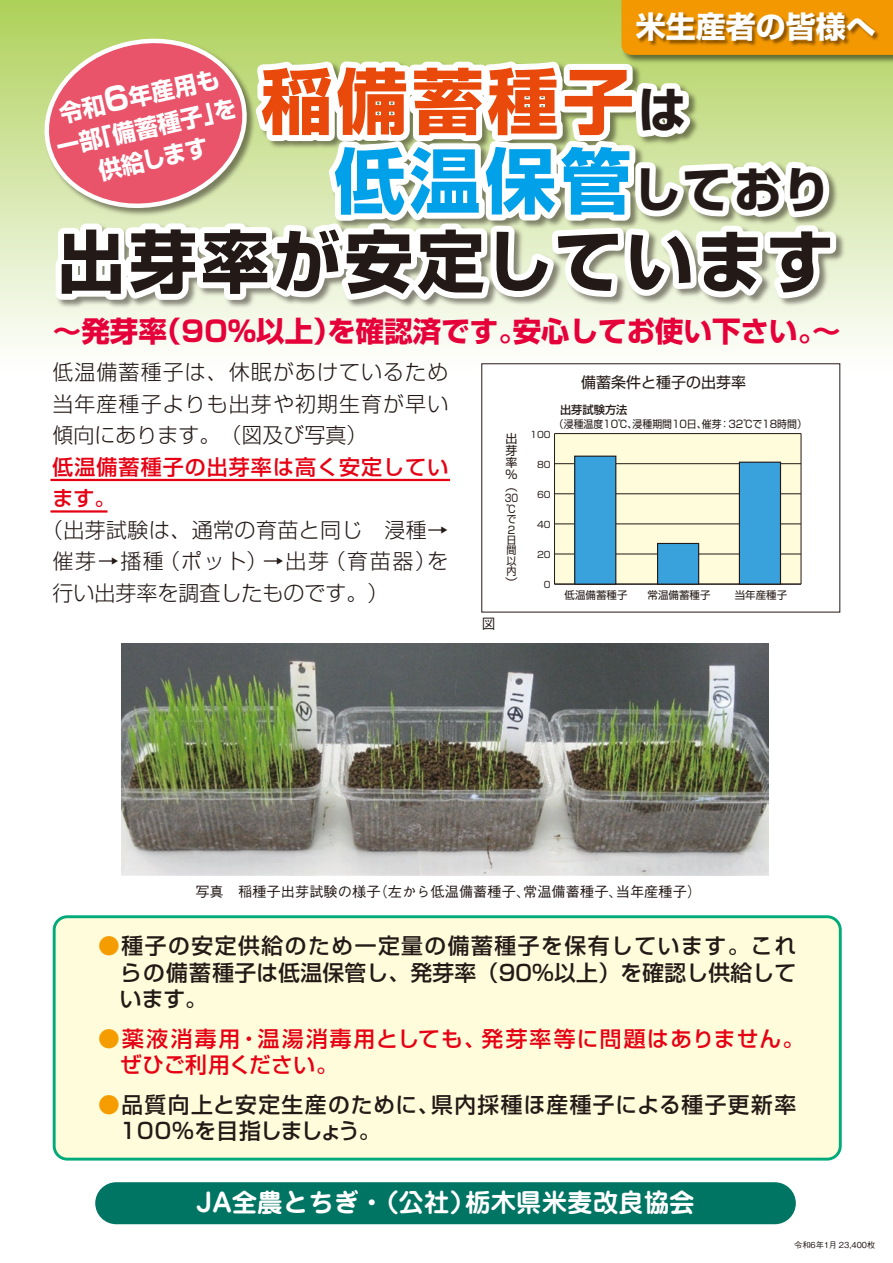
<style>
.page{position:relative;width:893px;height:1263px;background:#fff}
.page>*{position:absolute;margin:0;border:0;box-sizing:border-box;transform-origin:0 0}
.t1{font:700 71.1px/79.5px "Shin Go Pr 6";letter-spacing:.06em;color:#e9490a}
.t2{font:700 67.8px "Shin Go Pr 6";letter-spacing:.06em;color:#231916}
.t3{font:700 30px "Shin Go Pr 6";color:#fff}
.t4{font:700 28.5px "Shin Go Pr 6";color:#e60039}
.t5{font:700 25.5px "Jun 501 Pro";color:#fff}
.t6{font:700 23.7px/32.5px "Shin Go Pr 6";color:#fff}
.t7{font:500 21.75px/27px "Shin Go Pr 6";letter-spacing:.05em;color:#231916;text-align:justify}
.t8{font:500 21.75px/27px "Shin Go Pr 6";letter-spacing:.055em;color:#e60013}
.t9{font:500 21.75px/27px "Shin Go Pr 6";letter-spacing:.015em;color:#231916}
.t10{font:500 21.75px "Shin Go Pr 6";letter-spacing:.07em;color:#231916}
.t11{font:300 21px/31.5px "Shin Go Pr 6";letter-spacing:.05em;color:#231916;text-align:justify}
.t12{font:300 21px/31.5px "Shin Go Pr 6";letter-spacing:.02em;color:#231916;text-align:right}
.t13{font:500 21px/31.5px "Shin Go Pr 6";letter-spacing:.05em;color:#e60013}
.t14{font:300 21px/31.5px "Shin Go Pr 6";color:#231916}
.t15{font:15px "Shin Go Pr 6";color:#231916}
.t16{font:500 14.25px "Gothic BBB Pr 6";color:#231916}
.t17{font:500 14.25px "Gothic BBB Pr 6";color:#231916;scale:.96 1}
.t18{font:12px/12px "Shin Go Pr 6";color:#231916;text-align:justify}
.t19{font:500 11.25px "Shin Go Pr 6";color:#231916}
.t20{font:10.5px "Shin Go Pr 6";color:#231916;scale:.94 1}
.t21{font:10.5px "Shin Go Pr 6";color:#231916}
.t22{font:10.5px/10.5px "Shin Go Pr 6";color:#231916;text-align:justify;scale:.96 1}
.t23{font:10.5px "Shin Go Pr 6";color:#231916;scale:.85 1}
.t24{font:9px "Shin Go Pr 6";color:#231916}
.t25{font:500 8.25px "Gothic BBB Pr 6";color:#231916}
.s1{font-size:48.45px;color:#231916}
.s2{color:#00a1e9}
.s3{color:#f49c00}
</style>
<div class="page">
<div style="left:0;top:0;width:893px;height:377px;background:linear-gradient(to bottom,#aed05a,#fff)"></div>
<div style="left:482px;top:364px;width:358px;height:248px;background:#fff"></div>
<div style="left:554px;top:434px;width:247px;height:150px;background:#fffcdb"></div>
<img style="left:122px;top:644px;width:646px;height:231px">
<div style="left:95px;top:1182px;width:701px;height:42px;background:#007564;border-radius:21px"></div>
<div style="left:54px;top:917px;width:786px;height:242px;background:#fffcdb;border-radius:13px"></div>
<div style="left:53px;top:915px;width:789px;height:245px;border:3px solid #00aa7b;border-radius:13px"></div>
<hr style="left:801px;top:433px;width:1px;height:151px;background:#231916">
<hr style="left:554px;top:434px;width:1px;height:150px;background:#231916">
<hr style="left:554px;top:584px;width:247px;height:1px;background:#231916">
<hr style="left:554px;top:554px;width:247px;height:1px;background:#231916">
<hr style="left:554px;top:524px;width:247px;height:1px;background:#231916">
<hr style="left:554px;top:493px;width:247px;height:1px;background:#231916">
<hr style="left:554px;top:463px;width:247px;height:1px;background:#231916">
<hr style="left:554px;top:433px;width:247px;height:1px;background:#231916">
<div style="left:739px;top:462px;width:41px;height:122px;background:#39a1db"></div>
<div style="left:739px;top:462px;width:42px;height:123px;border:1px solid #231916"></div>
<div style="left:575px;top:456px;width:41px;height:128px;background:#39a1db"></div>
<div style="left:574px;top:456px;width:42px;height:129px;border:1px solid #231916"></div>
<div style="left:658px;top:543px;width:41px;height:41px;background:#39a1db"></div>
<div style="left:657px;top:543px;width:42px;height:42px;border:1px solid #231916"></div>
<hr style="left:50px;top:479px;width:400px;height:2px;background:#e60013">
<hr style="left:50px;top:510px;width:57px;height:3px;background:#e60013">
<div style="left:49px;top:311px;width:802px;height:19px;background:#f4f9ea"></div>
<svg style="left:30px;top:0;width:863px;height:311px"></svg>
<h3 class="t3" style="left:636px;top:3px;width:241px">米生産者の皆様へ</h3>
<h1 class="t1" style="left:334px;top:60px;width:498px;text-indent:-73px">稲備蓄種子<span class="s1">は<br></span><span class="s2">低温保管</span><span class="s1">しており</span></h1>
<h2 class="t2" style="left:57px;top:208px;width:778px">出芽率が安定しています</h2>
<p class="t6" style="left:125px;top:83px;width:93px;rotate:-13deg">年産用も</p>
<p class="t6" style="left:80px;top:93px;width:151px;text-indent:-24px;rotate:-13deg">令和<br>「備蓄種子を」</p>
<p class="t6" style="left:88px;top:123px;width:113px;text-indent:-36px;rotate:-13deg">一部<br>供給します</p>
<h3 class="t4" style="left:53px;top:309px;width:115px">～発芽率</h3>
<p class="t11" style="left:52px;top:355px;width:397px">低温備蓄種子は、休眠があけているため当年産種子よりも出芽や初期生育が早い傾向にあります。（図及び写真(</p>
<p class="t13" style="left:52px;top:450px;width:397px">低温備蓄種子の出芽率は高く安定しています。</p>
<p class="t12" style="left:42px;top:512px;width:408px">（出芽試験は、通常の育苗と同じ　浸種→（育苗器 を）</p>
<h3 class="t4" style="left:327px;top:309px;width:201px">を確認済です。</h3>
<h3 class="t4" style="left:513px;top:309px;width:329px">安心してお使い下さい ~。</h3>
<h3 class="t4" style="left:153px;top:309px;width:190px">（90％以上）</h3>
<p class="t15" style="left:581px;top:370px;width:166px">備蓄条件と種子の出芽率</p>
<p class="t19" style="left:560px;top:401px;width:69px">出芽試験方法</p>
<p class="t20" style="left:554px;top:416px;width:90px">（浸種温度10℃、</p>
<p class="t20" style="left:720px;top:416px;width:94px">：32℃で18時間(</p>
<p class="t20" style="left:633px;top:416px;width:80px">浸種期間10日、</p>
<p class="t20" style="left:702px;top:416px;width:23px">催芽</p>
<p class="t24" style="left:530px;top:427px;width:22px">100</p>
<p class="t18" style="left:505px;top:432px;width:13px">出芽率％)</p>
<p class="t24" style="left:537px;top:457px;width:15px">80</p>
<p class="t24" style="left:537px;top:487px;width:15px">60</p>
<p class="t23" style="left:505px;top:489px;width:17px">30</p>
<p class="t22" style="left:506px;top:503px;width:11px">℃</p>
<p class="t22" style="left:506px;top:513px;width:11px">で</p>
<p class="t24" style="left:537px;top:517px;width:15px">40</p>
<p class="t22" style="left:506px;top:523px;width:10px">２</p>
<p class="t22" style="left:506px;top:534px;width:12px">日間以内</p>
<p class="t11" style="left:159px;top:544px;width:172px">（ポット）→出芽</p>
<p class="t24" style="left:537px;top:547px;width:15px">20</p>
<p class="t14" style="left:52px;top:544px;width:337px">催芽→播種<br>行い出芽率を調査したものです。(</p>
<p class="t18" style="left:505px;top:576px;width:13px">(</p>
<p class="t24" style="left:544px;top:578px;width:8px">0</p>
<p class="t21" style="left:735px;top:586px;width:54px">当年産種子</p>
<p class="t21" style="left:564px;top:586px;width:64px">低温備蓄種子</p>
<p class="t21" style="left:647px;top:586px;width:64px">常温備蓄種子</p>
<p class="t17" style="left:482px;top:612px;width:16px">図</p>
<p class="t16" style="left:373px;top:880px;width:158px">（左から低温備蓄種子、</p>
<p class="t16" style="left:616px;top:880px;width:87px">当年産種子(</p>
<p class="t16" style="left:523px;top:880px;width:101px">常温備蓄種子、</p>
<p class="t16" style="left:195px;top:880px;width:187px">写真　稲種子出芽試験の様子</p>
<p class="t7" style="left:120px;top:930px;width:678px;text-indent:-22px"><span class="s3">●</span>種子の安定供給のため一定量の備蓄種子を保有しています。これらの備蓄種子は低温保管し、発芽率（90％以上）を確認し供給しています。</p>
<p class="t8" style="left:481px;top:1023px;width:324px">発芽率等に問題はありません。</p>
<p class="t8" style="left:120px;top:1023px;width:367px;text-indent:-22px"><span class="s3">●</span>薬液消毒用・温湯消毒用としても、ぜひご利用ください。</p>
<p class="t10" style="left:431px;top:1086px;width:366px">県内採種ほ産種子による種子更新率</p>
<p class="t9" style="left:117px;top:1089px;width:324px;text-indent:-19px"><span class="s3">●</span>品質向上と安定生産のために、<br>１００％を目指しましょう。</p>
<p class="t5" style="left:196px;top:1182px;width:280px">JA全農とちぎ・（公社）</p>
<p class="t5" style="left:465px;top:1182px;width:231px">栃木県米麦改良協会</p>
<p class="t25" style="left:794px;top:1238px;width:83px">令和6年月1 23,400枚</p>
</div>
